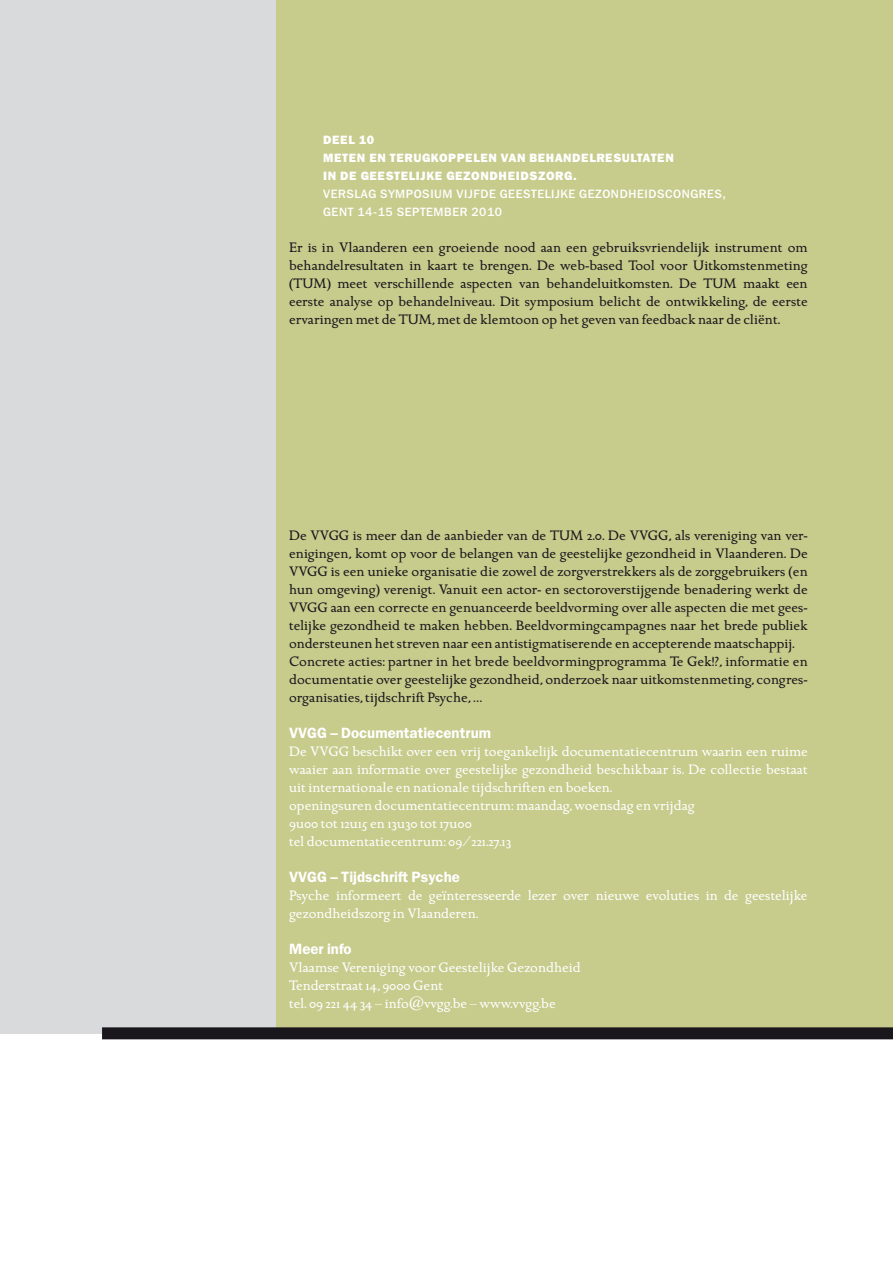
<style>
.page{position:relative;width:893px;height:1263px;background:#fff}
.page>*{position:absolute;margin:0;border:0;box-sizing:border-box;transform-origin:0 0}
.t1{font:600 15px "Franklin Gothic";color:#fff}
.t2{font:14.25px/18px "Golden Cockerel ITC";color:#1a171c}
.t3{font:14.25px/18px "Golden Cockerel ITC";color:#fff}
.t4{font:800 12px/18px "Franklin Gothic IT Cby BT";letter-spacing:.05em;color:#fff}
.t5{font:500 12px/18px "Franklin Gothic IT Cby BT";letter-spacing:.05em;color:#fff}
</style>
<div class="page">
<div style="left:0;top:0;width:281px;height:1033px;background:#d9dadb"></div>
<div style="left:276px;top:0;width:617px;height:1033px;background:#c7cb8c"></div>
<div style="left:102px;top:1027px;width:791px;height:12px;background:#1a171c"></div>
<p class="t4" style="left:323px;top:130px;width:352px">DEEL 10<br>METEN EN TERUGKOPPELEN VAN BEHANDELRESULTATEN<br>IN DE GEESTELIJKE GEZONDHEIDSZORG.</p>
<p class="t5" style="left:323px;top:185px;width:405px">VERSLAG SYMPOSIUM VIJFDE GEESTELIJKE GEZONDHEIDSCONGRES,<br>GENT 14-15 SEPTEMBER 2010</p>
<p class="t2" style="left:289px;top:239px;width:520px;text-align:justify">Er is in Vlaanderen een groeiende nood aan een gebruiksvriendelijk instrument om behandelresultaten in kaart te brengen. De web-based Tool voor Uitkomstenmeting (TUM) meet verschillende aspecten van behandeluitkomsten. De TUM maakt een eerste analyse op behandelniveau. Dit symposium belicht de ontwikkeling, de eerste ervaringen met de TUM, met de klemtoon op het geven van feedback naar de cliënt.</p>
<p class="t2" style="left:289px;top:527px;width:520px">De VVGG is meer dan de aanbieder van de TUM 2.0. De VVGG, als vereniging van ver&shy;enigingen, komt op voor de belangen van de geestelijke gezondheid in Vlaanderen. De VVGG is een unieke organisatie die zowel de zorgverstrekkers als de zorggebruikers (en hun omgeving) verenigt. Vanuit een actor- en sectoroverstijgende benadering werkt de VVGG aan een correcte en genuanceerde beeldvorming over alle aspecten die met gees&shy;telijke gezondheid te maken hebben. Beeldvormingcampagnes naar het brede publiek ondersteunen het streven naar een antistigmatiserende en accepterende maatschappij.<br>Concrete acties: partner in het brede beeldvormingprogramma Te Gek!?, informatie en documentatie over geestelijke gezondheid, onderzoek naar uitkomstenmeting, congres&shy;organisaties, tijdschrift Psyche, …</p>
<p class="t1" style="left:289px;top:724px;width:203px">VVGG – Documentatiecentrum</p>
<p class="t3" style="left:289px;top:743px;width:520px">De VVGG beschikt over een vrij toegankelijk documentatiecentrum waarin een ruime waaier aan informatie over geestelijke gezondheid beschikbaar is. De collectie bestaat uit internationale en nationale tijdschriften en boeken.<br>openingsuren documentatiecentrum: maandag, woensdag en vrijdag<br>9u00 tot 12u15 en 13u30 tot 17u00<br>tel documentatiecentrum: 09/221.27.13</p>
<p class="t1" style="left:289px;top:868px;width:172px">VVGG – Tijdschrift Psyche</p>
<p class="t3" style="left:289px;top:887px;width:520px">Psyche informeert de geïnteresseerde lezer over nieuwe evoluties in de geestelijke gezondheidszorg in Vlaanderen.</p>
<p class="t1" style="left:289px;top:940px;width:64px">Meer info</p>
<p class="t3" style="left:289px;top:959px;width:293px">Vlaamse Vereniging voor Geestelijke Gezondheid<br>Tenderstraat 14, 9000 Gent<br>tel. 09 221 44 34 – info@vvgg.be – www.vvgg.be</p>
</div>
